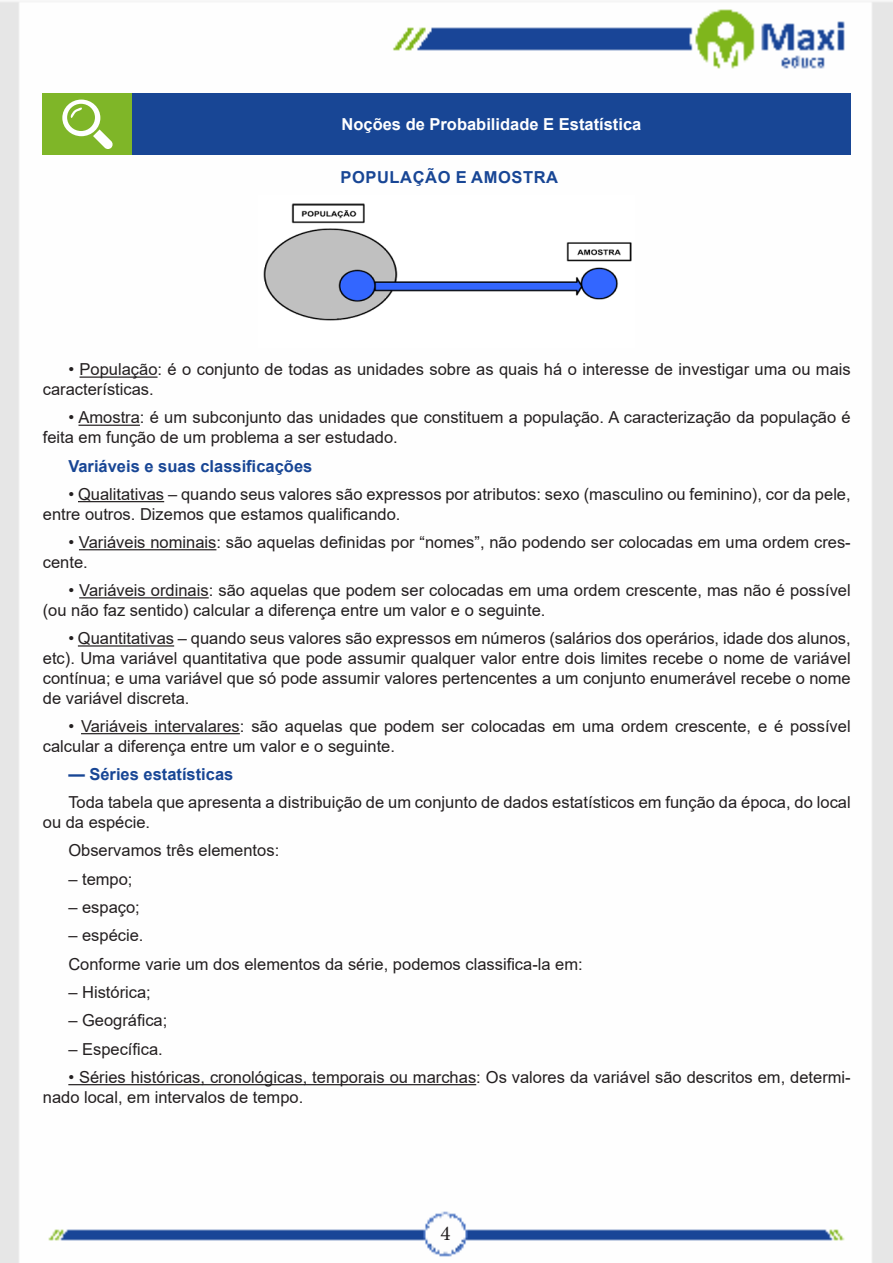
<style>
.page{position:relative;width:893px;height:1263px;background:#fff}
.page>*{position:absolute;margin:0;border:0;box-sizing:border-box;transform-origin:0 0}
.t1{font:21px "Minion Pro";color:#231f20}
.TEXTO_BASE{font:16.5px/19.8px "Arial";color:#231f20}
.TEXTO_BASE-2{font:700 16.5px "Arial";color:#184695}
.Titulo_de_Caixa{font:700 16.5px "Arial";color:#fff}
.Entrelinhas_Automáticos{font:700 16.5px "Arial";letter-spacing:.035em;color:#184695}
</style>
<div class="page">
<img style="left:0;top:1px;width:893px;height:1262px">
<hr style="left:80px;top:376px;width:78px;height:2px;background:#231f20">
<hr style="left:78px;top:425px;width:62px;height:1px;background:#231f20">
<hr style="left:78px;top:501px;width:86px;height:1px;background:#231f20">
<hr style="left:79px;top:549px;width:137px;height:1px;background:#231f20">
<hr style="left:79px;top:597px;width:130px;height:1px;background:#231f20">
<hr style="left:78px;top:645px;width:96px;height:2px;background:#231f20">
<hr style="left:81px;top:733px;width:159px;height:1px;background:#231f20">
<hr style="left:68px;top:1084px;width:408px;height:1px;background:#231f20">
<div style="left:43px;top:94px;width:89px;height:61px;background:#7fb628"></div>
<div style="left:132px;top:94px;width:719px;height:61px;background:#184695"></div>
<svg style="left:62px;top:100px;width:51px;height:49px"></svg>
<img style="left:259px;top:195px;width:376px;height:152px">
<p class="Titulo_de_Caixa" style="left:341px;top:113px;width:301px">Noções de Probabilidade E Estatística</p>
<p class="Entrelinhas_Automáticos" style="left:341px;top:166px;width:219px">POPULAÇÃO E AMOSTRA</p>
<p class="TEXTO_BASE" style="left:43px;top:360px;width:809px;text-indent:26px">• População: é o conjunto de todas as unidades sobre as quais há o interesse de investigar uma ou mais características.</p>
<p class="TEXTO_BASE" style="left:43px;top:408px;width:809px;text-indent:26px">• Amostra: é um subconjunto das unidades que constituem a população. A caracterização da população é feita em função de um problema a ser estudado.</p>
<p class="TEXTO_BASE-2" style="left:68px;top:454px;width:245px">Variáveis e suas classificações</p>
<p class="TEXTO_BASE" style="left:43px;top:484px;width:809px;text-indent:26px">• Qualitativas – quando seus valores são expressos por atributos: sexo (masculino ou feminino), cor da pele, entre outros. Dizemos que estamos qualificando.</p>
<p class="TEXTO_BASE" style="left:43px;top:532px;width:809px;text-indent:26px">• Variáveis nominais: são aquelas definidas por “nomes”, não podendo ser colocadas em uma ordem cres&shy;cente.</p>
<p class="TEXTO_BASE" style="left:43px;top:580px;width:809px;text-indent:26px">• Variáveis ordinais: são aquelas que podem ser colocadas em uma ordem crescente, mas não é possível (ou não faz sentido) calcular a diferença entre um valor e o seguinte.</p>
<p class="TEXTO_BASE" style="left:43px;top:628px;width:809px;text-align:justify;text-indent:26px">• Quantitativas – quando seus valores são expressos em números (salários dos operários, idade dos alunos, etc). Uma variável quantitativa que pode assumir qualquer valor entre dois limites recebe o nome de variável contínua; e uma variável que só pode assumir valores pertencentes a um conjunto enumerável recebe o nome de variável discreta.</p>
<p class="TEXTO_BASE" style="left:43px;top:716px;width:809px;text-indent:26px">• Variáveis intervalares: são aquelas que podem ser colocadas em uma ordem crescente, e é possível calcular a diferença entre um valor e o seguinte.</p>
<p class="TEXTO_BASE-2" style="left:68px;top:763px;width:167px">— Séries estatísticas</p>
<p class="TEXTO_BASE" style="left:43px;top:792px;width:809px;text-indent:26px">Toda tabela que apresenta a distribuição de um conjunto de dados estatísticos em função da época, do local ou da espécie.</p>
<p class="TEXTO_BASE" style="left:68px;top:841px;width:212px">Observamos três elementos:</p>
<p class="TEXTO_BASE" style="left:68px;top:869px;width:66px">– tempo;</p>
<p class="TEXTO_BASE" style="left:68px;top:897px;width:73px">– espaço;</p>
<p class="TEXTO_BASE" style="left:68px;top:925px;width:77px">– espécie.</p>
<p class="TEXTO_BASE" style="left:68px;top:954px;width:516px">Conforme varie um dos elementos da série, podemos classifica-la em:</p>
<p class="TEXTO_BASE" style="left:68px;top:982px;width:84px">– Histórica;</p>
<p class="TEXTO_BASE" style="left:68px;top:1010px;width:101px">– Geográfica;</p>
<p class="TEXTO_BASE" style="left:68px;top:1039px;width:96px">– Específica.</p>
<p class="TEXTO_BASE" style="left:43px;top:1067px;width:809px;text-indent:26px">• Séries históricas, cronológicas, temporais ou marchas: Os valores da variável são descritos em, determi&shy;nado local, em intervalos de tempo.</p>
<p class="t1" style="left:440px;top:1219px;width:12px">4</p>
</div>
